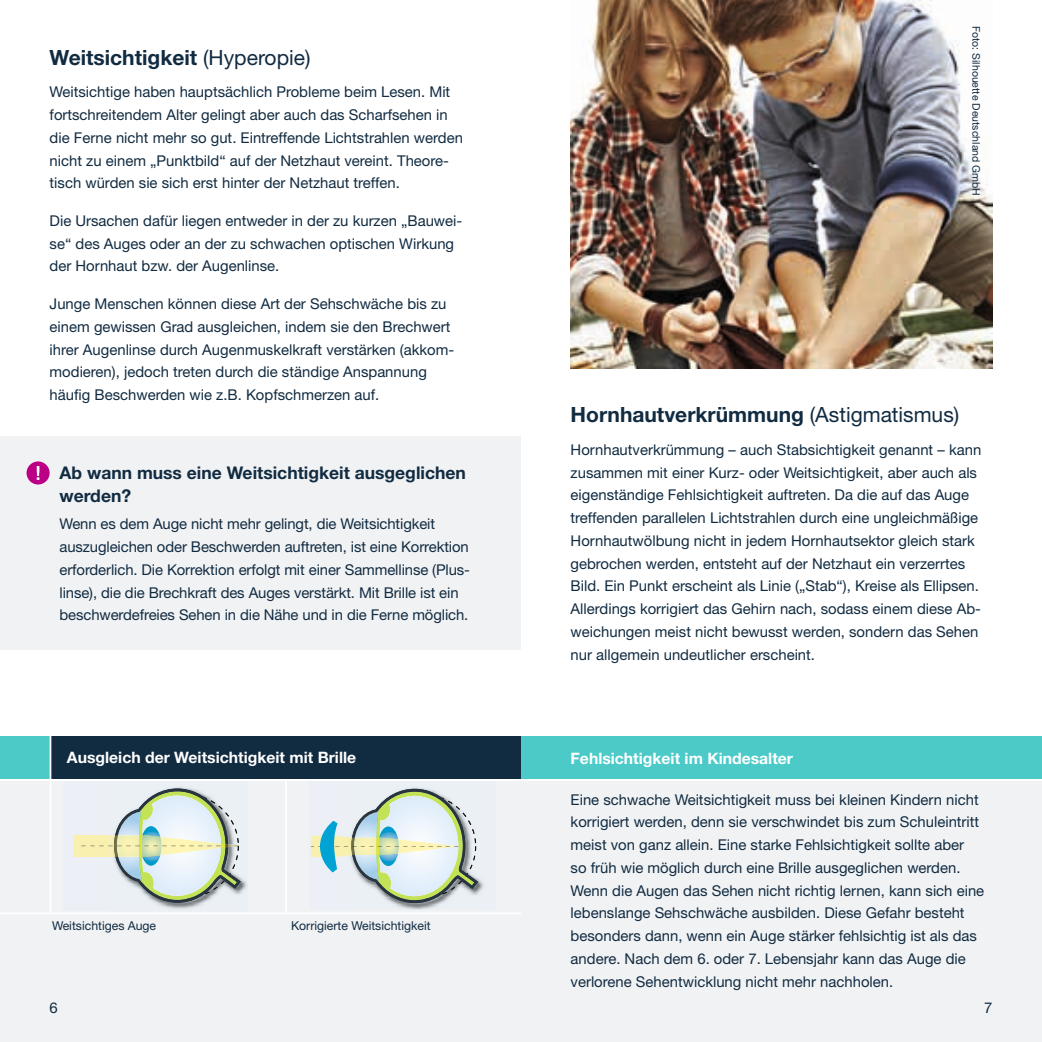
<style>
.page{position:relative;width:1042px;height:1042px;background:#fff}
.page>*{position:absolute;margin:0;border:0;box-sizing:border-box;transform-origin:0 0}
.Headline{font:700 21px "Helvetica Neue LT Std";color:#112b41}
.Subheadline{font:700 17.5px/22.8px "Helvetica Neue LT Std";color:#112b41}
.t1{font:700 15.75px "Helvetica Neue LT Std";color:#fff}
.fließtext{font:14.88px/22.8px "Helvetica Neue LT Std";color:#112b41}
.fließtext-2{font:12.25px "Helvetica Neue LT Std";color:#112b41}
.Headline-2{font:10.5px "Helvetica Neue LT Std";color:#112b41}
.s1{font-weight:400}
</style>
<div class="page">
<div style="left:521px;top:737px;width:521px;height:42px;background:#4bcac8"></div>
<div style="left:0;top:781px;width:1042px;height:261px;background:#f1f2f4"></div>
<div style="left:0;top:737px;width:521px;height:42px;background:#4bcac8"></div>
<div style="left:63px;top:781px;width:185px;height:130px;background:#ecf0f6"></div>
<img style="left:157px;top:787px;width:90px;height:122px">
<div style="left:74px;top:835px;width:36px;height:22px;background:#f9f0b0"></div>
<svg style="left:81px;top:788px;width:160px;height:115px"></svg>
<div style="left:309px;top:781px;width:186px;height:128px;background:#ecf0f6"></div>
<img style="left:392px;top:788px;width:92px;height:121px">
<svg style="left:311px;top:789px;width:167px;height:114px"></svg>
<div style="left:0;top:437px;width:521px;height:213px;background:#f1f2f4"></div>
<hr style="left:285px;top:781px;width:2px;height:131px;background:#fff">
<hr style="left:0;top:912px;width:521px;height:2px;background:#fff">
<div style="left:50px;top:737px;width:471px;height:42px;background:#112b41"></div>
<img style="left:570px;top:0;width:422px;height:369px">
<hr style="left:50px;top:734px;width:1px;height:178px;background:#fff">
<div style="left:27px;top:461px;width:23px;height:23px;background:#bb0086;border-radius:50%"></div>
<svg style="left:37px;top:466px;width:2px;height:14px"></svg>
<p class="Headline" style="left:50px;top:44px;width:262px">Weitsichtigkeit <span class="s1">(Hyperopie)</span></p>
<p class="fließtext" style="left:50px;top:80px;width:415px">Weitsichtige haben hauptsächlich Probleme beim Lesen. Mit fortschreitendem Alter gelingt aber auch das Scharfsehen in die Ferne nicht mehr so gut. Eintreffende Lichtstrahlen werden nicht zu einem „Punktbild“ auf der Netzhaut vereint. Theore&shy;tisch würden sie sich erst hinter der Netzhaut treffen.</p>
<p class="fließtext" style="left:50px;top:209px;width:414px">Die Ursachen dafür liegen entweder in der zu kurzen „Bauwei&shy;se“ des Auges oder an der zu schwachen optischen Wirkung der Hornhaut bzw. der Augenlinse.</p>
<p class="fließtext" style="left:50px;top:292px;width:406px">Junge Menschen können diese Art der Sehschwäche bis zu einem gewissen Grad ausgleichen, indem sie den Brechwert ihrer Augenlinse durch Augenmuskelkraft verstärken (akkom&shy;modieren), jedoch treten durch die ständige Anspannung häufig Beschwerden wie z.B. Kopfschmerzen auf.</p>
<p class="Subheadline" style="left:60px;top:461px;width:408px">Ab wann muss eine Weitsichtigkeit ausgeglichen werden?</p>
<p class="fließtext" style="left:60px;top:512px;width:412px">Wenn es dem Auge nicht mehr gelingt, die Weitsichtigkeit auszugleichen oder Beschwerden auftreten, ist eine Korrektion erforderlich. Die Korrektion erfolgt mit einer Sammellinse (Plus&shy;linse), die die Brechkraft des Auges verstärkt. Mit Brille ist ein beschwerdefreies Sehen in die Nähe und in die Ferne möglich.</p>
<p class="Headline-2" style="left:982px;top:26px;width:171px;rotate:90deg">Foto: Silhouette Deutschland GmbH</p>
<p class="Headline" style="left:570px;top:401px;width:390px">Hornhautverkrümmung <span class="s1">(Astigmatismus)</span></p>
<p class="fließtext" style="left:570px;top:438px;width:412px">Hornhautverkrümmung – auch Stabsichtigkeit genannt – kann zusammen mit einer Kurz- oder Weitsichtigkeit, aber auch als eigenständige Fehlsichtigkeit auftreten. Da die auf das Auge treffenden parallelen Lichtstrahlen durch eine ungleichmäßige Hornhautwölbung nicht in jedem Hornhautsektor gleich stark gebrochen werden, entsteht auf der Netzhaut ein verzerrtes Bild. Ein Punkt erscheint als Linie („Stab“), Kreise als Ellipsen.<br>Allerdings korrigiert das Gehirn nach, sodass einem diese Ab&shy;weichungen meist nicht bewusst werden, sondern das Sehen nur allgemein undeutlicher erscheint.</p>
<p class="t1" style="left:67px;top:748px;width:291px">Ausgleich der Weitsichtigkeit mit Brille</p>
<p class="t1" style="left:570px;top:749px;width:224px">Fehlsichtigkeit im Kindesalter</p>
<p class="fließtext" style="left:570px;top:787px;width:415px">Eine schwache Weitsichtigkeit muss bei kleinen Kindern nicht korrigiert werden, denn sie verschwindet bis zum Schuleintritt meist von ganz allein. Eine starke Fehlsichtigkeit sollte aber<br>so früh wie möglich durch eine Brille ausgeglichen werden.<br>Wenn die Augen das Sehen nicht richtig lernen, kann sich eine lebenslange Sehschwäche ausbilden. Diese Gefahr besteht besonders dann, wenn ein Auge stärker fehlsichtig ist als das andere. Nach dem 6. oder 7. Lebensjahr kann das Auge die verlorene Sehentwicklung nicht mehr nachholen.</p>
<p class="fließtext-2" style="left:52px;top:918px;width:106px">Weitsichtiges Auge</p>
<p class="fließtext-2" style="left:291px;top:918px;width:141px">Korrigierte Weitsichtigkeit</p>
<p class="fließtext" style="left:50px;top:996px;width:10px">6</p>
<p class="fließtext" style="left:984px;top:996px;width:10px">7</p>
</div>
